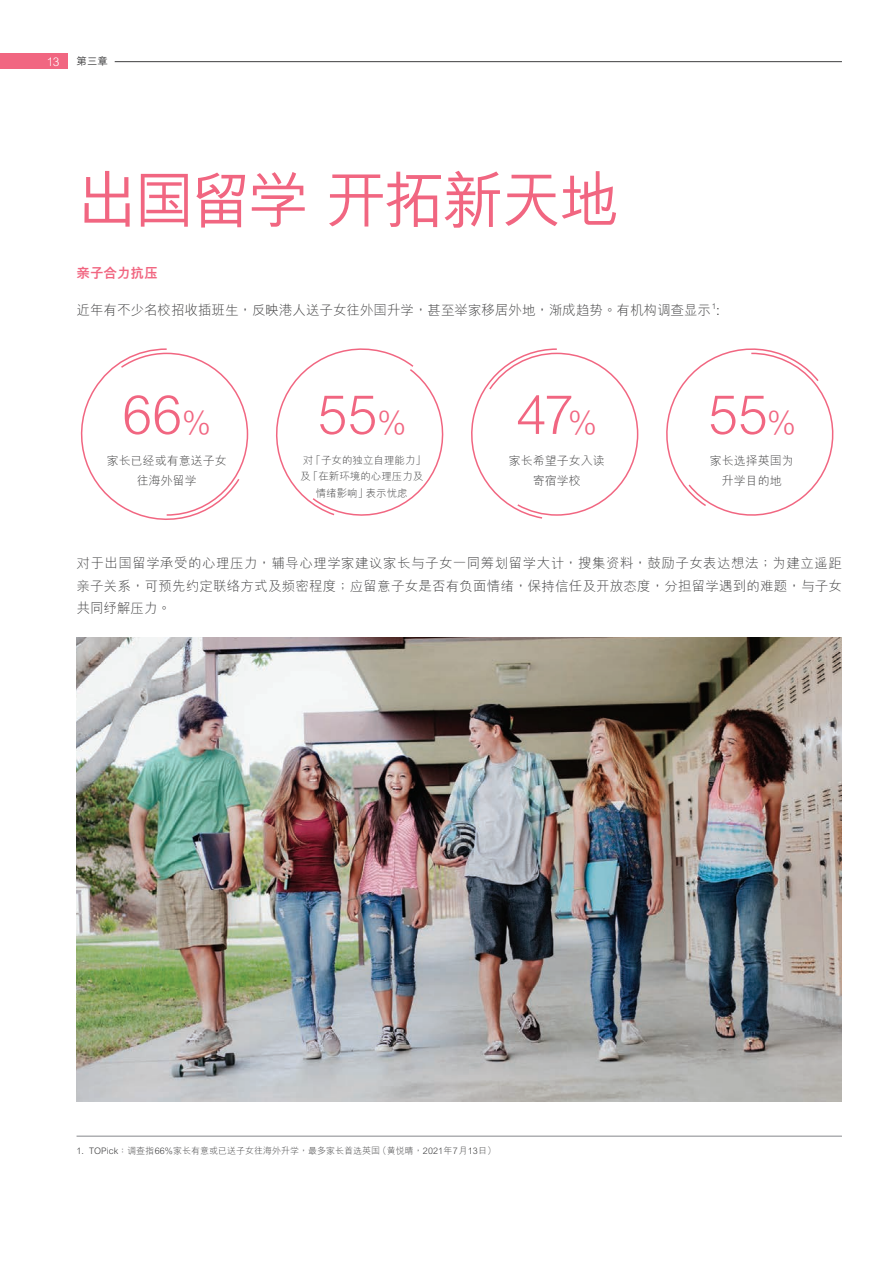
<style>
.page{position:relative;width:893px;height:1263px;background:#fff}
.page>*{position:absolute;margin:0;border:0;box-sizing:border-box;transform-origin:0 0}
.t1{font:500 61.5px "M Hei PR Cfor HSBC";letter-spacing:-.07em;color:#f16681}
.t2{font:300 54px "M Hei PR Cfor HSBC";color:#f16681}
.t3{font:300 13.5px/22.5px "M Hei PR Cfor HSBC";color:#3e3e3f;text-align:justify}
.t4{font:800 13.5px "M Hei PR Cfor HSBC";color:#f16681}
.t5{font:300 12px/19.5px "M Hei PR Cfor HSBC";color:#3e3e3f;text-align:center}
.t6{font:300 12px "M Hei H Kfor HSBC";color:#fff}
.t7{font:300 10.5px/16.5px "M Hei PR Cfor HSBC";color:#3e3e3f;text-align:center}
.t8{font:500 10.5px "M Hei PR Cfor HSBC";color:#3e3e3f}
.t9{font:300 9px "M Hei PR Cfor HSBC";color:#3e3e3f}
.t10{font:300 7.8px "M Hei PR Cfor HSBC";color:#3e3e3f}
.s1{font-family:"M Hei H Kfor HSBC"}
.s2{font-size:32.4px}
</style>
<div class="page">
<div style="left:0;top:53px;width:68px;height:16px;background:#f16681"></div>
<hr style="left:115px;top:61px;width:727px;height:1px;background:#3e3e3f">
<img style="left:77px;top:638px;width:765px;height:463px">
<svg style="left:80px;top:348px;width:754px;height:172px"></svg>
<hr style="left:77px;top:1135px;width:765px;height:2px;background:#939598">
<p class="t6" style="left:47px;top:55px;width:14px">13</p>
<p class="t8" style="left:77px;top:56px;width:33px">第三章</p>
<h1 class="t1" style="left:77px;top:166px;width:545px">出国留学 开拓新天地</h1>
<p class="t4" style="left:77px;top:265px;width:83px">亲子合力抗压</p>
<p class="t3" style="left:77px;top:299px;width:645px">近年有不少名校招收插班生<span class="s1">，</span>反映港人送子女往外国升学<span class="s1">，</span>甚至举家移居外地<span class="s1">，</span>渐成趋势<span class="s1">。</span>有机构调查显示 :</p>
<p class="t10" style="left:712px;top:302px;width:6px">1</p>
<h2 class="t2" style="left:122px;top:385px;width:90px">66<span class="s2">%</span></h2>
<p class="t5" style="left:107px;top:451px;width:121px">家长已经或有意送子女往海外留学</p>
<h2 class="t2" style="left:317px;top:385px;width:90px">55<span class="s2">%</span></h2>
<p class="t7" style="left:300px;top:452px;width:127px">对「子女的独立自理能力」及「在新环境的心理压力及情绪影响」表示忧虑</p>
<h2 class="t2" style="left:517px;top:385px;width:81px">47<span class="s2">%</span></h2>
<p class="t5" style="left:509px;top:451px;width:97px">家长希望子女入读寄宿学校</p>
<h2 class="t2" style="left:708px;top:385px;width:89px">55<span class="s2">%</span></h2>
<p class="t5" style="left:710px;top:451px;width:85px">家长选择英国为升学目的地</p>
<p class="t3" style="left:77px;top:552px;width:767px">对于出国留学承受的心理压力<span class="s1">，</span>辅导心理学家建议家长与子女一同筹划留学大计<span class="s1">，</span>搜集资料<span class="s1">，</span>鼓励子女表达想法<span class="s1">；</span>为建立遥距亲子关系<span class="s1">，</span>可预先约定联络方式及频密程度<span class="s1">；</span>应留意子女是否有负面情绪<span class="s1">，</span>保持信任及开放态度<span class="s1">，</span>分担留学遇到的难题<span class="s1">，</span>与子女共同纾解压力<span class="s1">。</span></p>
<p class="t9" style="left:77px;top:1146px;width:421px">1. TOPick<span class="s1">：</span>调查指66%家长有意或已送子女往海外升学<span class="s1">，</span>最多家长首选英国（黄悦晴<span class="s1">，</span>2021年7月13日）</p>
</div>
